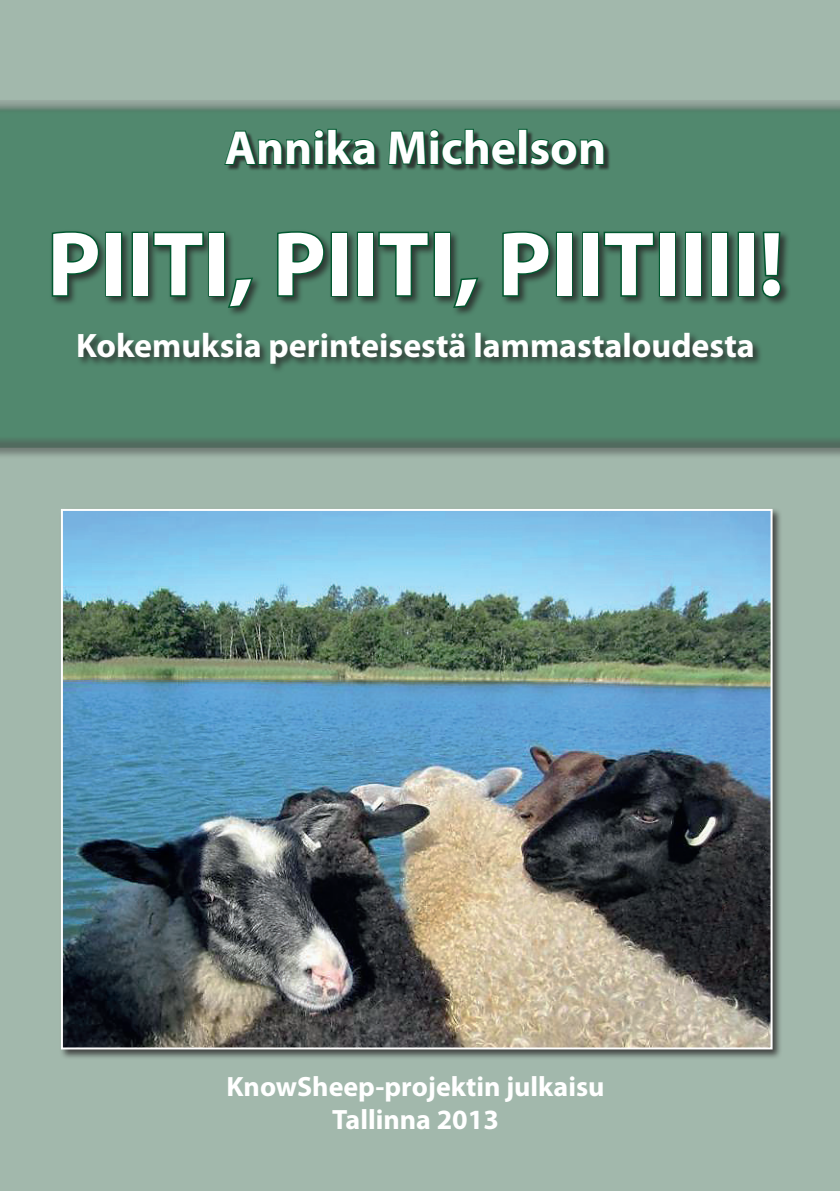
<style>
.page{position:relative;width:840px;height:1191px;background:#fff}
.page>*{position:absolute;margin:0;border:0;box-sizing:border-box;transform-origin:0 0}
.t1{font:700 92px "Myriad Pro";color:#fff}
.t2{font:700 48px "Myriad Pro";color:#fff}
.t3{font:700 34px "Myriad Pro";color:#fff}
.t4{font:700 28px/33.6px "Myriad Pro";color:#fff;text-align:center}
</style>
<div class="page">
<div style="left:0;top:0;width:839px;height:1191px;background:#a2b8ac"></div>
<div style="left:0;top:99px;width:839px;height:360px;background:#231f20;opacity:.75"></div>
<div style="left:0;top:105px;width:839px;height:344px;background:#51886e"></div>
<div style="left:226px;top:130px;width:384px;height:42px;background:#231f20;opacity:.75"></div>
<svg style="left:224px;top:128px;width:153px;height:38px"></svg>
<svg style="left:387px;top:99px;width:129px;height:67px"></svg>
<div style="left:518px;top:129px;width:9px;height:36px;border:2px solid #005930"></div>
<svg style="left:528px;top:138px;width:77px;height:28px;background:#285842"></svg>
<div style="left:59px;top:506px;width:722px;height:553px;background:#231f20;opacity:.75"></div>
<img style="left:64px;top:512px;width:705px;height:534px">
<div style="left:49px;top:230px;width:741px;height:144px;background:#231f20;opacity:.75"></div>
<svg style="left:50px;top:230px;width:51px;height:68px"></svg>
<div style="left:105px;top:232px;width:17px;height:65px;border:3px solid #005930"></div>
<div style="left:131px;top:232px;width:17px;height:65px;border:3px solid #005930"></div>
<svg style="left:151px;top:230px;width:54px;height:68px"></svg>
<div style="left:208px;top:232px;width:17px;height:65px;border:3px solid #005930"></div>
<svg style="left:225px;top:276px;width:30px;height:34px"></svg>
<svg style="left:275px;top:230px;width:51px;height:68px"></svg>
<div style="left:330px;top:232px;width:17px;height:65px;border:3px solid #005930"></div>
<div style="left:356px;top:232px;width:17px;height:65px;border:3px solid #005930"></div>
<svg style="left:376px;top:230px;width:54px;height:68px"></svg>
<div style="left:433px;top:232px;width:17px;height:65px;border:3px solid #005930"></div>
<svg style="left:450px;top:276px;width:30px;height:34px"></svg>
<svg style="left:500px;top:230px;width:51px;height:68px"></svg>
<div style="left:555px;top:232px;width:17px;height:65px;border:3px solid #005930"></div>
<div style="left:582px;top:232px;width:16px;height:65px;border:3px solid #005930"></div>
<svg style="left:601px;top:230px;width:54px;height:68px"></svg>
<div style="left:658px;top:232px;width:17px;height:65px;border:3px solid #005930"></div>
<div style="left:684px;top:232px;width:17px;height:65px;border:3px solid #005930"></div>
<div style="left:711px;top:232px;width:17px;height:65px;border:3px solid #005930"></div>
<div style="left:737px;top:232px;width:17px;height:65px;border:3px solid #005930"></div>
<svg style="left:759px;top:230px;width:23px;height:69px;background:#295943"></svg>
<h2 class="t2" style="left:225px;top:121px;width:382px">Annika Michelson</h2>
<h1 class="t1" style="left:47px;top:213px;width:737px">PIITI, PIITI, PIITIIII!</h1>
<p class="t3" style="left:76px;top:327px;width:679px">Kokemuksia perinteisestä lammastaloudesta</p>
<p class="t4" style="left:226px;top:1069px;width:379px">KnowSheep-projektin julkaisu<br>Tallinna 2013</p>
</div>
